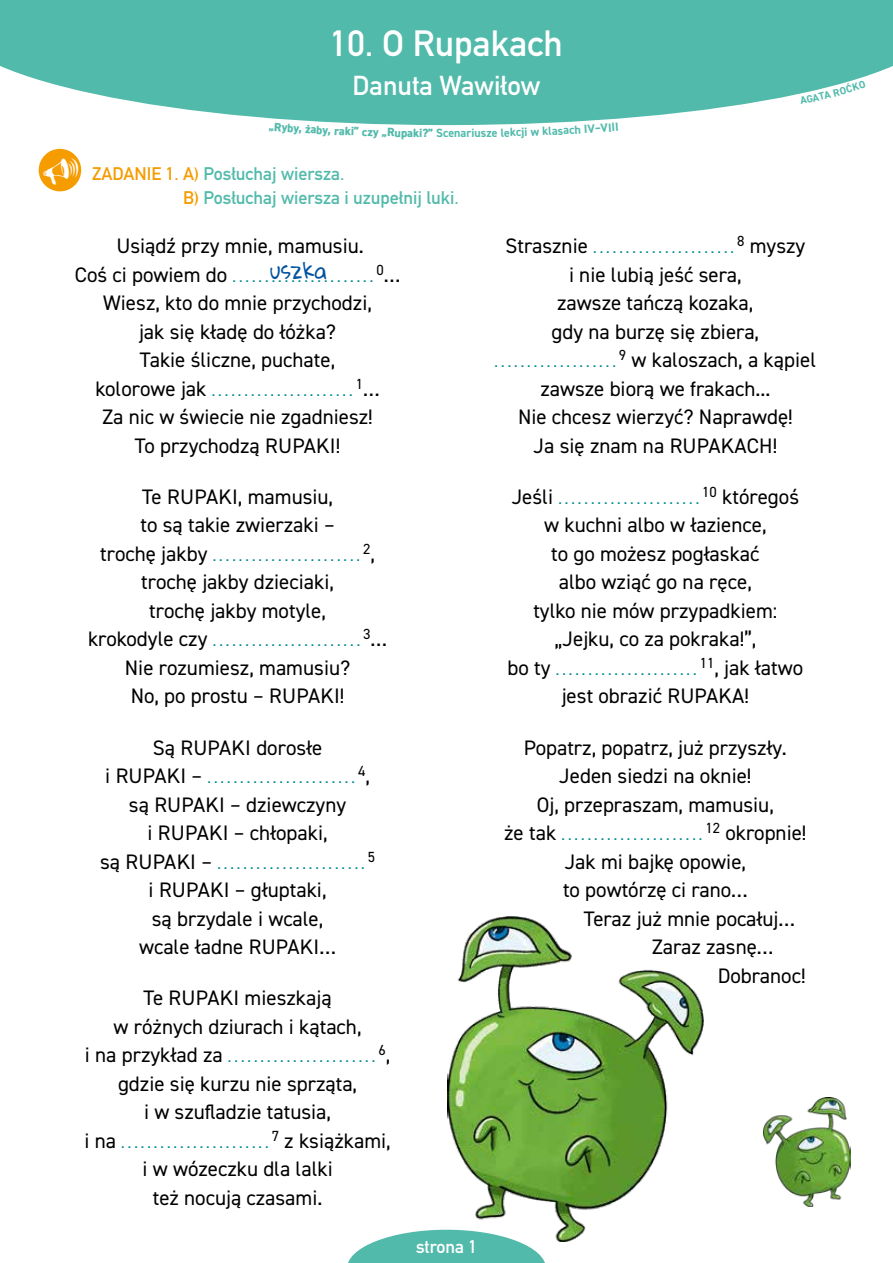
<style>
.page{position:relative;width:893px;height:1263px;background:#fff}
.page>*{position:absolute;margin:0;border:0;box-sizing:border-box;transform-origin:0 0}
.t1{font:700 36px "DIN Alternate";color:#fff}
.t2{font:700 27px "DIN Alternate";color:#fff}
.t3{font:21px/28.5px "DIN2014";color:#000;text-align:center}
.t4{font:21px "Gloria Hallelujah";color:#0052a1}
.t5{font:700 18px/24px "DIN Alternate";color:#52baab}
.t6{font:700 18px "DIN Alternate";color:#fff}
.t7{font:15px "DIN2014";color:#008b93}
.t8{font:14.7px "DIN2014";color:#000}
.t9{font:700 12px "DIN2014";color:#52baab}
.t10{font:800 12px "DIN2014";color:#52baab}
.s1{font-weight:800}
.s2{color:#f59c00}
.s3{font-size:21px;color:#000}
.s4{font-size:21px}
</style>
<div class="page">
<svg style="left:0;top:0;width:893px;height:125px;background:#67c2b5"></svg>
<svg style="left:348px;top:1230px;width:197px;height:33px"></svg>
<div style="left:39px;top:149px;width:42px;height:42px;background:#f59c00;border-radius:50%"></div>
<img style="left:448px;top:916px;width:256px;height:325px">
<img style="left:764px;top:1097px;width:86px;height:109px">
<svg style="left:799px;top:80px;width:67px;height:24px"></svg>
<h1 class="t1" style="left:330px;top:16px;width:234px">10. O Rupakach</h1>
<p class="t2" style="left:353px;top:65px;width:189px">Danuta Wawiłow</p>
<p class="t10" style="left:275px;top:119px;width:30px;rotate:4deg">Ryby,</p>
<p class="t10" style="left:306px;top:121px;width:41px;rotate:3deg">żaby, ra</p>
<p class="t10" style="left:345px;top:123px;width:44px;rotate:2deg">ki” czy „</p>
<p class="t10" style="left:387px;top:124px;width:43px;rotate:1deg">Rupaki?</p>
<p class="t9" style="left:428px;top:125px;width:40px"><span class="s1">”</span> Scena</p>
<p class="t9" style="left:466px;top:125px;width:45px;rotate:-1deg">riusze le</p>
<p class="t9" style="left:510px;top:124px;width:43px;rotate:-2deg">kcji w kl</p>
<p class="t9" style="left:551px;top:123px;width:37px;rotate:-3deg">asach I</p>
<p class="t9" style="left:587px;top:121px;width:33px;rotate:-4deg">V–VIII</p>
<p class="t5" style="left:183px;top:160px;width:277px;text-indent:-91px"><span class="s2">ZADANIE 1. A)</span> Posłuchaj wiersza.<br><span class="s2">B)</span> Posłuchaj wiersza i uzupełnij luki.</p>
<p class="t3" style="left:117px;top:232px;width:249px">Usiądź przy mnie, mamusiu.</p>
<p class="t7" style="left:75px;top:267px;width:300px"><span class="s3">Coś ci powiem do</span> ......................</p>
<p class="t8" style="left:376px;top:261px;width:25px">0<span class="s4">…</span></p>
<p class="t3" style="left:103px;top:289px;width:270px">Wiesz, kto do mnie przychodzi, jak się kładę do łóżka?<br>Takie śliczne, puchate,</p>
<p class="t7" style="left:96px;top:381px;width:259px"><span class="s3">kolorowe jak</span> ......................</p>
<p class="t8" style="left:356px;top:375px;width:25px">1<span class="s4">…</span></p>
<p class="t3" style="left:102px;top:403px;width:272px">Za nic w świecie nie zgadniesz!<br>To przychodzą RUPAKI!</p>
<p class="t3" style="left:140px;top:482px;width:196px;text-align:left">Te RUPAKI, mamusiu, to są takie zwierzaki –</p>
<p class="t7" style="left:100px;top:546px;width:262px"><span class="s3">trochę jakby</span> .......................</p>
<p class="t8" style="left:363px;top:540px;width:13px">2<span class="s4">,</span></p>
<p class="t3" style="left:141px;top:568px;width:194px">trochę jakby dzieciaki, trochę jakby motyle,</p>
<p class="t7" style="left:88px;top:632px;width:274px"><span class="s3">krokodyle czy</span> .......................</p>
<p class="t8" style="left:363px;top:625px;width:25px">3<span class="s4">…</span></p>
<p class="t3" style="left:125px;top:653px;width:227px;text-align:left">Nie rozumiesz, mamusiu?<br>No, po prostu – RUPAKI!</p>
<p class="t3" style="left:153px;top:733px;width:171px">Są RUPAKI dorosłe</p>
<p class="t7" style="left:105px;top:768px;width:251px"><span class="s3">i RUPAKI –</span> .......................</p>
<p class="t8" style="left:358px;top:762px;width:13px">4<span class="s4">,</span></p>
<p class="t3" style="left:129px;top:790px;width:219px">są RUPAKI – dziewczyny i RUPAKI – chłopaki,</p>
<p class="t7" style="left:100px;top:854px;width:266px"><span class="s3">są RUPAKI –</span> .......................</p>
<p class="t8" style="left:368px;top:847px;width:9px">5</p>
<p class="t3" style="left:139px;top:875px;width:198px">i RUPAKI – głuptaki, są brzydale i wcale, wcale ładne RUPAKI…</p>
<p class="t3" style="left:114px;top:983px;width:249px">Te RUPAKI mieszkają<br>w różnych dziurach i kątach,</p>
<p class="t7" style="left:85px;top:1047px;width:292px"><span class="s3">i na przykład za</span> .......................</p>
<p class="t8" style="left:378px;top:1041px;width:13px">6<span class="s4">,</span></p>
<p class="t3" style="left:118px;top:1069px;width:241px">gdzie się kurzu nie sprząta, i w szufladzie tatusia,</p>
<p class="t7" style="left:84px;top:1133px;width:186px"><span class="s3">i na</span> .......................</p>
<p class="t3" style="left:272px;top:1126px;width:121px"><sup>7</sup> z książkami,</p>
<p class="t3" style="left:142px;top:1154px;width:192px">i w wózeczku dla lalki</p>
<p class="t3" style="left:153px;top:1183px;width:171px">też nocują czasami.</p>
<p class="t7" style="left:505px;top:239px;width:230px"><span class="s3">Strasznie</span> ......................</p>
<p class="t3" style="left:737px;top:232px;width:70px"><sup>8</sup> myszy</p>
<p class="t3" style="left:569px;top:260px;width:174px">i nie lubią jeść sera,</p>
<p class="t3" style="left:557px;top:289px;width:198px">zawsze tańczą kozaka,</p>
<p class="t3" style="left:552px;top:317px;width:209px">gdy na burzę się zbiera,</p>
<p class="t7" style="left:495px;top:353px;width:123px">...................</p>
<p class="t4" style="left:270px;top:260px;width:59px">uszka</p>
<p class="t3" style="left:619px;top:346px;width:199px"><sup>9</sup> w kaloszach, a kąpiel</p>
<p class="t3" style="left:540px;top:374px;width:232px">zawsze biorą we frakach...</p>
<p class="t3" style="left:518px;top:403px;width:276px">Nie chcesz wierzyć? Naprawdę!</p>
<p class="t3" style="left:534px;top:431px;width:245px">Ja się znam na RUPAKACH!</p>
<p class="t7" style="left:512px;top:489px;width:189px"><span class="s3">Jeśli</span> ......................</p>
<p class="t3" style="left:702px;top:482px;width:98px"><sup>10</sup> któregoś</p>
<p class="t3" style="left:544px;top:511px;width:224px">w kuchni albo w łazience,</p>
<p class="t3" style="left:551px;top:539px;width:210px">to go możesz pogłaskać</p>
<p class="t3" style="left:559px;top:568px;width:194px">albo wziąć go na ręce,</p>
<p class="t3" style="left:533px;top:596px;width:246px">tylko nie mów przypadkiem:</p>
<p class="t3" style="left:554px;top:625px;width:203px">„Jejku, co za pokraka!”,</p>
<p class="t7" style="left:507px;top:660px;width:191px"><span class="s3">bo ty</span> ......................</p>
<p class="t3" style="left:562px;top:653px;width:243px;text-align:left;text-indent:138px"><sup>11</sup>, jak łatwo jest obrazić RUPAKA!</p>
<p class="t3" style="left:524px;top:733px;width:265px">Popatrz, popatrz, już przyszły.<br>Jeden siedzi na oknie!<br>Oj, przepraszam, mamusiu,</p>
<p class="t7" style="left:504px;top:825px;width:200px"><span class="s3">że tak</span> ......................</p>
<p class="t3" style="left:563px;top:818px;width:245px;text-align:left;text-indent:142px"><sup>12</sup> okropnie!<br>Jak mi bajkę opowie,<br>to powtórzę ci rano…</p>
<p class="t3" style="left:652px;top:904px;width:144px;text-align:left;text-indent:-68px">Teraz już mnie pocałuj…<br>Zaraz zasnę…</p>
<p class="t3" style="left:718px;top:961px;width:89px">Dobranoc!</p>
<p class="t6" style="left:416px;top:1232px;width:62px">strona 1</p>
</div>
